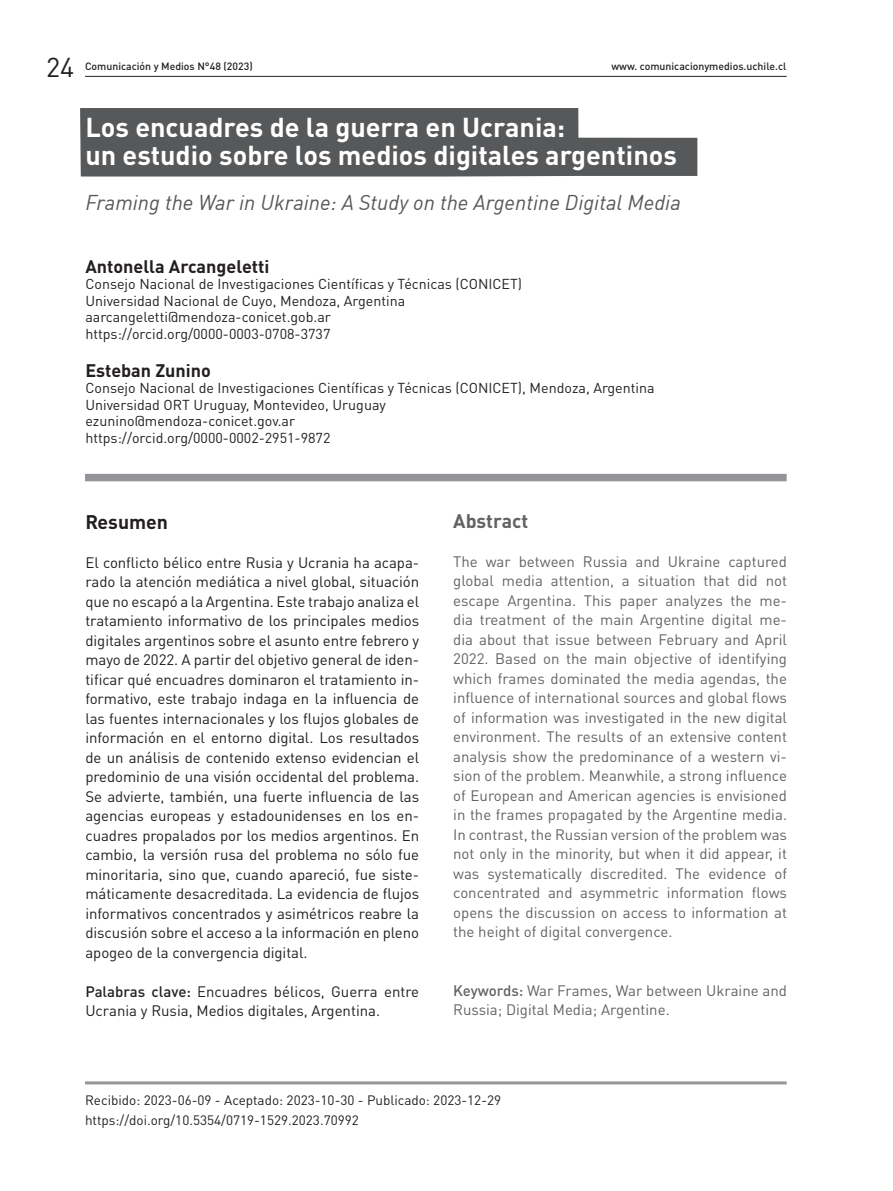
<style>
.page{position:relative;width:893px;height:1191px;background:#fff}
.page>*{position:absolute;margin:0;border:0;box-sizing:border-box;transform-origin:0 0}
.t1{font:700 27px/28.5px "DIN Pro";color:#fff}
.t2{font:27px "DIN Pro";color:#231f20}
.t3{font:italic 21px "DIN";color:#57585a}
.t4{font:700 19.5px "DIN Pro";color:#636366}
.t5{font:700 19.5px "DIN Pro";color:#231f20}
.t6{font:700 18px "DIN Pro";color:#231f20}
.t7{font:15px/19.5px "DIN Pro";letter-spacing:-.005em;color:#231f20;text-align:justify}
.t8{font:15px/19.5px "DIN Pro";color:#636366;text-align:justify}
.t9{font:14.25px/16.5px "DIN Pro";color:#231f20}
.t10{font:13.5px/19.5px "DIN Pro";color:#231f20}
.t11{font:500 10.5px "DIN Pro";color:#231f20}
.s1{font-weight:500}
</style>
<div class="page">
<hr style="left:85px;top:76px;width:702px;height:1px;background:#231f20">
<hr style="left:85px;top:1081px;width:702px;height:3px;background:#939598">
<div style="left:85px;top:474px;width:702px;height:7px;background:#939598"></div>
<svg style="left:80px;top:108px;width:617px;height:68px;background:#656668"></svg>
<h1 class="t2" style="left:46px;top:48px;width:30px">24</h1>
<p class="t11" style="left:85px;top:57px;width:169px">Comunicación y Medios N°48 (2023)</p>
<p class="t11" style="left:611px;top:57px;width:177px">www. comunicacionymedios.uchile.cl</p>
<h1 class="t1" style="left:85px;top:110px;width:593px">Los encuadres de la guerra en Ucrania:<br>un estudio sobre los medios digitales argentinos</h1>
<h2 class="t3" style="left:85px;top:189px;width:597px">Framing the War in Ukraine: A Study on the Argentine Digital Media</h2>
<p class="t6" style="left:85px;top:251px;width:186px">Antonella Arcangeletti</p>
<p class="t9" style="left:85px;top:275px;width:438px">Consejo Nacional de Investigaciones Científicas y Técnicas (CONICET)<br>Universidad Nacional de Cuyo, Mendoza, Argentina aarcangeletti@mendoza-conicet.gob.ar https://orcid.org/0000-0003-0708-3737</p>
<p class="t6" style="left:85px;top:355px;width:127px">Esteban Zunino</p>
<p class="t9" style="left:85px;top:379px;width:571px">Consejo Nacional de Investigaciones Científicas y Técnicas (CONICET), Mendoza, Argentina Universidad ORT Uruguay, Montevideo, Uruguay<br>ezunino@mendoza-conicet.gov.ar<br>https://orcid.org/0000-0002-2951-9872</p>
<h3 class="t5" style="left:85px;top:505px;width:84px">Resumen</h3>
<p class="t7" style="left:85px;top:552px;width:335px">El conflicto bélico entre Rusia y Ucrania ha acapa&shy;rado la atención mediática a nivel global, situación que no escapó a la Argentina. Este trabajo analiza el tratamiento informativo de los principales medios digitales argentinos sobre el asunto entre febrero y mayo de 2022. A partir del objetivo general de iden&shy;tificar qué encuadres dominaron el tratamiento in&shy;formativo, este trabajo indaga en la influencia de las fuentes internacionales y los flujos globales de información en el entorno digital. Los resultados de un análisis de contenido extenso evidencian el predominio de una visión occidental del problema.<br>Se advierte, también, una fuerte influencia de las agencias europeas y estadounidenses en los en&shy;cuadres propalados por los medios argentinos. En cambio, la versión rusa del problema no sólo fue minoritaria, sino que, cuando apareció, fue siste&shy;máticamente desacreditada. La evidencia de flujos informativos concentrados y asimétricos reabre la discusión sobre el acceso a la información en pleno apogeo de la convergencia digital.</p>
<p class="t7" style="left:85px;top:981px;width:335px"><span class="s1">Palabras clave:</span> Encuadres bélicos, Guerra entre<br>Ucrania y Rusia, Medios digitales, Argentina.</p>
<h3 class="t4" style="left:453px;top:504px;width:77px">Abstract</h3>
<p class="t8" style="left:453px;top:551px;width:335px">The war between Russia and Ukraine captured global media attention, a situation that did not escape Argentina. This paper analyzes the me&shy;dia treatment of the main Argentine digital me&shy;dia about that issue between February and April 2022. Based on the main objective of identifying which frames dominated the media agendas, the influence of international sources and global flows of information was investigated in the new digital environment. The results of an extensive content analysis show the predominance of a western vi&shy;sion of the problem. Meanwhile, a strong influence of European and American agencies is envisioned in the frames propagated by the Argentine media.<br>In contrast, the Russian version of the problem was not only in the minority, but when it did appear, it was systematically discredited. The evidence of concentrated and asymmetric information flows opens the discussion on access to information at the height of digital convergence.</p>
<p class="t8" style="left:453px;top:980px;width:335px"><span class="s1">Keywords:</span> War Frames, War between Ukraine and<br>Russia; Digital Media; Argentine.</p>
<p class="t10" style="left:85px;top:1090px;width:418px">Recibido: 2023-06-09 - Aceptado: 2023-10-30 - Publicado: 2023-12-29 https://doi.org/10.5354/0719-1529.2023.70992</p>
</div>
